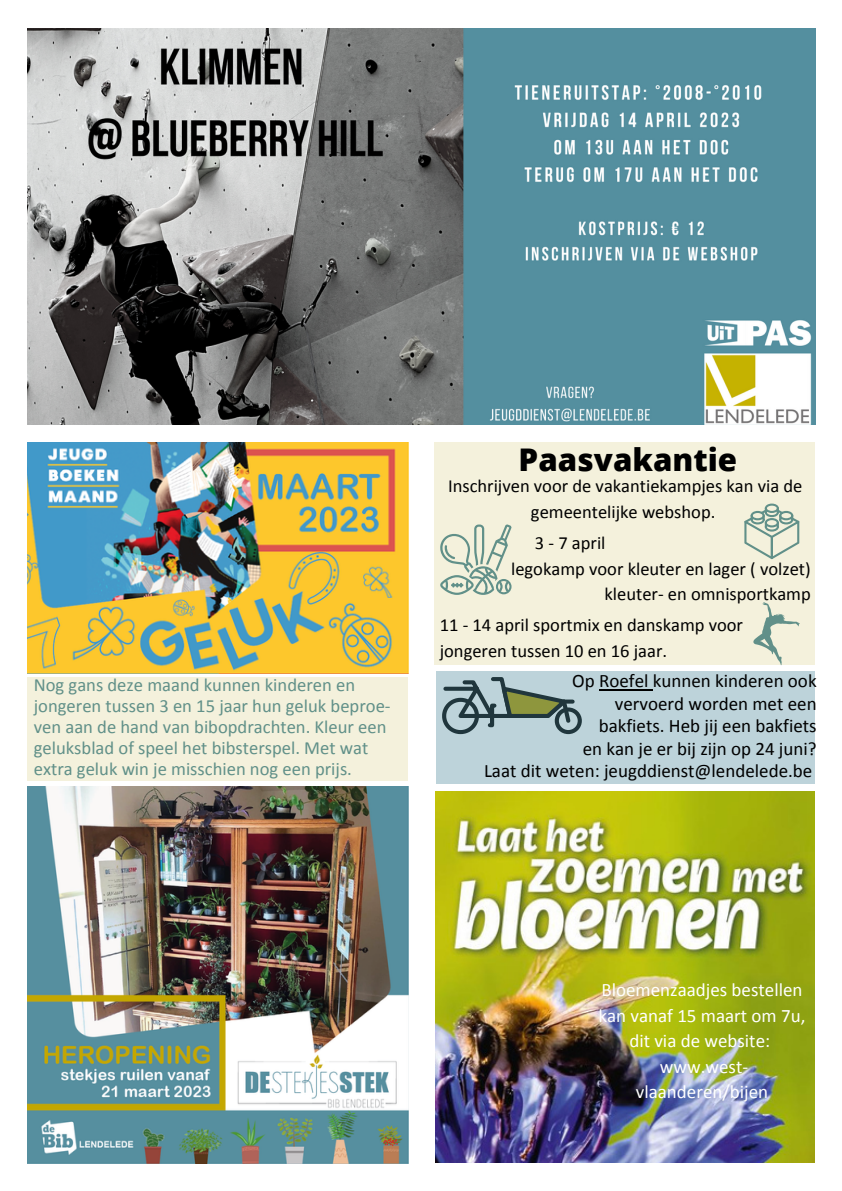
<style>
.page{position:relative;width:842px;height:1191px;background:#fff}
.page>*{position:absolute;margin:0;border:0;box-sizing:border-box;transform-origin:0 0}
.t1{font:800 31.2px "Open Sans";color:#000}
.t2{font:19px/22.6px "Calibri";color:#000;text-align:right}
.t3{font:19px/25.6px "Calibri";color:#fff;text-align:center}
.t4{font:18.6px/25.6px "Calibri";color:#000;text-align:center}
.t5{font:18.6px/21px "Calibri";color:#548f9f}
</style>
<div class="page">
<img style="left:27px;top:29px;width:788px;height:396px">
<div style="left:434px;top:442px;width:380px;height:223px;background:#f4f1dc"></div>
<img style="left:27px;top:442px;width:381px;height:231px">
<img style="left:436px;top:792px;width:378px;height:370px">
<img style="left:27px;top:786px;width:381px;height:377px">
<svg style="left:436px;top:671px;width:378px;height:113px;background:#b3c9ce"></svg>
<hr style="left:599px;top:689px;width:53px;height:1px;background:#000">
<div style="left:27px;top:677px;width:381px;height:104px;background:#f4f1dc"></div>
<p class="t5" style="left:34px;top:675px;width:358px">Nog gans deze maand kunnen kinderen en jongeren tussen 3 en 15 jaar hun geluk beproe&shy;ven aan de hand van bibopdrachten. Kleur een geluksblad of speel het bibsterspel. Met wat extra geluk win je misschien nog een prijs.</p>
<h1 class="t1" style="left:518px;top:438px;width:220px">Paasvakantie</h1>
<p class="t4" style="left:448px;top:475px;width:356px">Inschrijven voor de vakantiekampjes kan via de gemeentelijke webshop.</p>
<p class="t4" style="left:535px;top:531px;width:72px">3 - 7 april</p>
<p class="t4" style="left:511px;top:557px;width:301px">legokamp voor kleuter en lager ( volzet)</p>
<p class="t4" style="left:604px;top:583px;width:208px">kleuter- en omnisportkamp</p>
<p class="t4" style="left:439px;top:614px;width:305px;text-align:left">11 - 14 april sportmix en danskamp voor jongeren tussen 10 en 16 jaar.</p>
<p class="t2" style="left:484px;top:671px;width:334px">Op Roefel kunnen kinderen ook<br>vervoerd worden met een<br>bakfiets. Heb jij een bakfiets<br>en kan je er bij zijn op 24 juni?<br>Laat dit weten: jeugddienst@lendelede.be</p>
<p class="t3" style="left:598px;top:979px;width:208px">Bloemenzaadjes bestellen kan vanaf 15 maart om 7u, dit via de website: www.west&shy;vlaanderen/bijen</p>
</div>
